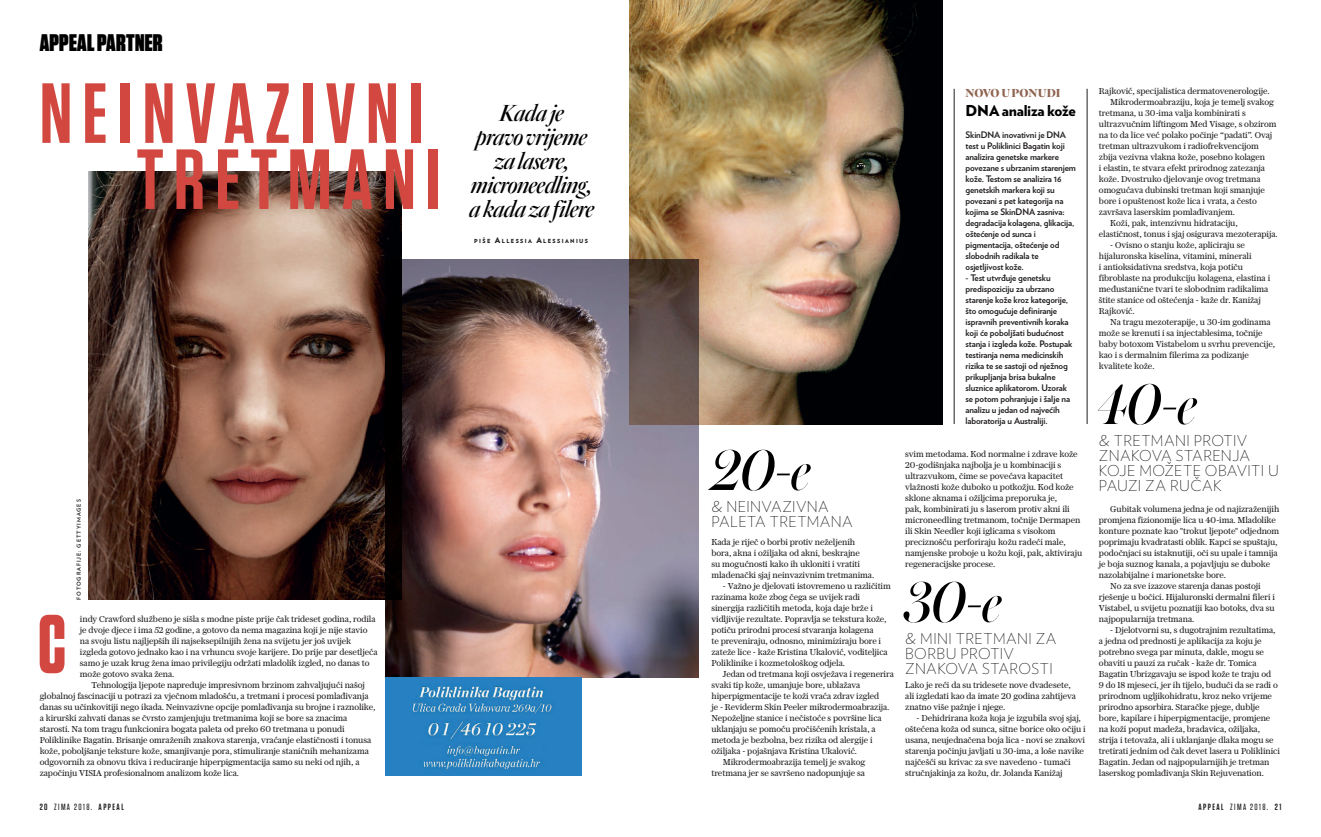
<style>
.page{position:relative;width:1321px;height:837px;background:#fff}
.page>*{position:absolute;margin:0;border:0;box-sizing:border-box;transform-origin:0 0}
.t1{font:600 85px/66px "Tungsten";letter-spacing:.12em;color:#d2473f;text-align:right}
.t2{font:700 82.1px "Tungsten";color:#d2473f;scale:.88 1}
.t3{font:italic 60px "Austin Hairline";color:#000001}
.t4{font:italic 500 24px/24px "Quarto";letter-spacing:-.03em;color:#000001;text-align:center}
.t5{font:900 24px "Tungsten";letter-spacing:.015em;color:#000001}
.t6{font:200 15px/15px "Verlag";letter-spacing:.025em;color:#000001}
.t7{font:900 15px "Verlag";letter-spacing:-.015em;color:#000001}
.t8{font:900 12px "Quarto";letter-spacing:-.015em;color:#8f6551}
.t9{font:700 9px/11px "Verlag";letter-spacing:-.015em;color:#231f20}
.t10{font:500 9px "Tungsten";letter-spacing:.16em;color:#231f20}
.t11{font:8.5px/11px "Austin News Text";letter-spacing:-.01em;color:#231f20}
.t12{font:900 5.6px "Verlag";letter-spacing:.24em;color:#231f20}
.t13{font:700 5.5px "Verlag";letter-spacing:.17em;color:#231f20}
.s1{font-size:8px}
.s2{font-weight:600}
</style>
<div class="page">
<img style="left:386px;top:259px;width:313px;height:417px">
<img style="left:629px;top:0;width:313px;height:424px">
<img style="left:88px;top:171px;width:313px;height:428px">
<hr style="left:954px;top:89px;width:1px;height:335px;background:#231f20">
<hr style="left:1087px;top:89px;width:1px;height:335px;background:#231f20">
<img style="left:386px;top:676px;width:196px;height:99px">
<h3 class="t5" style="left:40px;top:29px;width:124px">APPEAL PARTNER</h3>
<h1 class="t1" style="left:40px;top:82px;width:402px">NEINVAZIVNI<br>TRETMANI</h1>
<h3 class="t4" style="left:469px;top:101px;width:126px">Kada je<br>pravo vrijeme za lasere, microneedling, a kada za filere</h3>
<p class="t12" style="left:474px;top:236px;width:115px">PIŠE <span class="s1">A</span>LLESSIA <span class="s1">A</span>LESSIANIUS</p>
<p class="t13" style="left:74px;top:599px;width:102px;rotate:-90deg">FOTOGRAFIJE: GETTYIMAGES</p>
<h2 class="t2" style="left:38px;top:600px;width:33px">C</h2>
<p class="t11" style="left:80px;top:612px;width:299px">indy Crawford službeno je sišla s modne piste prije čak trideset godina, rodila je dvoje djece i ima 52 godine, a gotovo da nema magazina koji je nije stavio na svoju listu najljepših ili najseksepilnijih žena na svijetu jer još uvijek izgleda gotovo jednako kao i na vrhuncu svoje karijere. Do prije par desetljeća samo je uzak krug žena imao privilegiju održati mladolik izgled, no danas to može gotovo svaka žena.</p>
<p class="t11" style="left:40px;top:678px;width:337px;text-indent:52px">Tehnologija ljepote napreduje impresivnom brzinom zahvaljujući našoj globalnoj fascinaciji u potrazi za vječnom mladošću, a tretmani i procesi pomlađivanja danas su učinkovitiji nego ikada. Neinvazivne opcije pomlađivanja su brojne i raznolike, a kirurški zahvati danas se čvrsto zamjenjuju tretmanima koji se bore sa znacima starosti. Na tom tragu funkcionira bogata paleta od preko 60 tretmana u ponudi Poliklinike Bagatin. Brisanje omraženih znakova starenja, vraćanje elastičnosti i tonusa kože, poboljšanje teksture kože, smanjivanje pora, stimuliranje staničnih mehanizama odgovornih za obnovu tkiva i reduciranje hiperpigmentacija samo su neki od njih, a započinju VISIA profesionalnom analizom kože lica.</p>
<h3 class="t3" style="left:711px;top:429px;width:101px">20-e</h3>
<h3 class="t6" style="left:711px;top:498px;width:143px">&amp; NEINVAZIVNA<br>PALETA TRETMANA</h3>
<p class="t11" style="left:711px;top:536px;width:164px">Kada je riječ o borbi protiv neželjenih bora, akna i ožiljaka od akni, beskrajne<br>su mogućnosti kako ih ukloniti i vratiti mladenački sjaj neinvazivnim tretmanima.</p>
<p class="t11" style="left:711px;top:579px;width:181px;text-indent:11px">- Važno je djelovati istovremeno u različitim razinama kože zbog čega se uvijek radi sinergija različitih metoda, koja daje brže i vidljivije rezultate. Popravlja se tekstura kože, potiču prirodni procesi stvaranja kolagena<br>te preveniraju, odnosno, minimiziraju bore i zateže lice - kaže Kristina Ukalović, voditeljica Poliklinike i kozmetološkog odjela.</p>
<p class="t11" style="left:723px;top:667px;width:173px">Jedan od tretmana koji osvježava i regenerira</p>
<p class="t11" style="left:711px;top:678px;width:150px">svaki tip kože, umanjuje bore, ublažava</p>
<p class="t11" style="left:711px;top:689px;width:169px">hiperpigmentacije te koži vraća zdrav izgled</p>
<p class="t11" style="left:711px;top:700px;width:179px">je - Reviderm Skin Peeler mikrodermoabrazija.</p>
<p class="t11" style="left:711px;top:711px;width:172px">Nepoželjne stanice i nečistoće s površine lica</p>
<p class="t11" style="left:711px;top:722px;width:166px">uklanjaju se pomoću pročišćenih kristala, a</p>
<p class="t11" style="left:711px;top:733px;width:163px">metoda je bezbolna, bez rizika od alergije i</p>
<p class="t11" style="left:711px;top:744px;width:147px">ožiljaka - pojašnjava Kristina Ukalović.</p>
<p class="t11" style="left:723px;top:755px;width:144px">Mikrodermoabrazija temelj je svakog</p>
<p class="t11" style="left:711px;top:766px;width:155px">tretmana jer se savršeno nadopunjuje sa</p>
<h3 class="t8" style="left:965px;top:84px;width:97px">NOVO U PONUDI</h3>
<h3 class="t7" style="left:965px;top:98px;width:112px">DNA analiza kože</h3>
<p class="t9" style="left:965px;top:129px;width:112px">SkinDNA inovativni je DNA test u Poliklinici Bagatin koji analizira genetske markere povezane s ubrzanim starenjem kože. Testom se analizira 16 genetskih markera koji su povezani s pet kategorija na kojima se SkinDNA zasniva: degradacija kolagena, glikacija, oštećenje od sunca i pigmentacija, oštećenje od slobodnih radikala te osjetljivost kože.</p>
<p class="t9" style="left:965px;top:272px;width:108px">- Test utvrđuje genetsku predispoziciju za ubrzano starenje kože kroz kategorije, što omogućuje definiranje ispravnih preventivnih koraka koji će poboljšati budućnost stanja i izgleda kože. Postupak testiranja nema medicinskih rizika te se sastoji od nježnog prikupljanja brisa bukalne sluznice aplikatorom. Uzorak se potom pohranjuje i šalje na analizu u jedan od najvećih laboratorija u Australiji.</p>
<p class="t11" style="left:905px;top:448px;width:179px">svim metodama. Kod normalne i zdrave kože 20-godišnjaka najbolja je u kombinaciji s ultrazvukom, čime se povećava kapacitet vlažnosti kože duboko u potkožju. Kod kože sklone aknama i ožiljcima preporuka je,<br>pak, kombinirati ju s laserom protiv akni ili microneedling tretmanom, točnije Dermapen ili Skin Needler koji iglicama s visokom preciznošću perforiraju kožu radeći male, namjenske proboje u kožu koji, pak, aktiviraju regeneracijske procese.</p>
<h3 class="t3" style="left:905px;top:561px;width:98px">30-e</h3>
<h3 class="t6" style="left:905px;top:629px;width:153px">&amp; MINI TRETMANI ZA<br>BORBU PROTIV<br>ZNAKOVA STAROSTI</h3>
<p class="t11" style="left:905px;top:678px;width:172px">Lako je reći da su tridesete nove dvadesete, ali izgledati kao da imate 20 godina zahtijeva znatno više pažnje i njege.</p>
<p class="t11" style="left:905px;top:711px;width:182px;text-indent:11px">- Dehidrirana koža koja je izgubila svoj sjaj, oštećena koža od sunca, sitne borice oko očiju i usana, neujednačena boja lica - novi se znakovi starenja počinju javljati u 30-ima, a loše navike najčešći su krivac za sve navedeno - tumači stručnjakinja za kožu, dr. Jolanda Kanižaj</p>
<p class="t11" style="left:1099px;top:85px;width:172px">Rajković, specijalistica dermatovenerologije.</p>
<p class="t11" style="left:1110px;top:96px;width:165px">Mikrodermoabraziju, koja je temelj svakog</p>
<p class="t11" style="left:1099px;top:107px;width:148px">tretmana, u 30-ima valja kombinirati s</p>
<p class="t11" style="left:1099px;top:118px;width:179px">ultrazvučnim liftingom Med Visage, s obzirom</p>
<p class="t11" style="left:1099px;top:129px;width:175px">na to da lice već polako počinje “padati”. Ovaj</p>
<p class="t11" style="left:1099px;top:140px;width:162px">tretman ultrazvukom i radiofrekvencijom</p>
<p class="t11" style="left:1099px;top:151px;width:168px">zbija vezivna vlakna kože, posebno kolagen</p>
<p class="t11" style="left:1099px;top:162px;width:168px">i elastin, te stvara efekt prirodnog zatezanja</p>
<p class="t11" style="left:1099px;top:173px;width:163px">kože. Dvostruko djelovanje ovog tretmana</p>
<p class="t11" style="left:1099px;top:184px;width:168px">omogućava dubinski tretman koji smanjuje</p>
<p class="t11" style="left:1099px;top:195px;width:160px">bore i opuštenost kože lica i vrata, a često</p>
<p class="t11" style="left:1099px;top:206px;width:137px">završava laserskim pomlađivanjem.</p>
<p class="t11" style="left:1110px;top:217px;width:129px">Koži, pak, intenzivnu hidrataciju,</p>
<p class="t11" style="left:1099px;top:228px;width:180px">elastičnost, tonus i sjaj osigurava mezoterapija.</p>
<p class="t11" style="left:1099px;top:239px;width:173px;text-indent:11px">- Ovisno o stanju kože, apliciraju se hijaluronska kiselina, vitamini, minerali<br>i antioksidativna sredstva, koja potiču fibroblaste na produkciju kolagena, elastina i međustanične tvari te slobodnim radikalima štite stanice od oštećenja - kaže dr. Kanižaj Rajković.</p>
<p class="t11" style="left:1099px;top:316px;width:178px;text-indent:11px">Na tragu mezoterapije, u 30-im godinama može se krenuti i sa injectablesima, točnije baby botoxom Vistabelom u svrhu prevencije, kao i s dermalnim filerima za podizanje kvalitete kože.</p>
<h3 class="t3" style="left:1099px;top:364px;width:100px">40-e</h3>
<h3 class="t6" style="left:1099px;top:432px;width:181px">&amp; TRETMANI PROTIV<br>ZNAKOVA STARENJA<br>KOJE MOŽETE OBAVITI U<br>PAUZI ZA RUČAK</h3>
<p class="t11" style="left:1110px;top:503px;width:171px">Gubitak volumena jedna je od najizraženijih</p>
<p class="t11" style="left:1099px;top:514px;width:178px">promjena fizionomije lica u 40-ima. Mladolike</p>
<p class="t11" style="left:1099px;top:525px;width:182px">konture poznate kao "trokut ljepote" odjednom</p>
<p class="t11" style="left:1099px;top:536px;width:180px">poprimaju kvadratasti oblik. Kapci se spuštaju,</p>
<p class="t11" style="left:1099px;top:547px;width:180px">podočnjaci su istaknutiji, oči su upale i tamnija</p>
<p class="t11" style="left:1099px;top:558px;width:173px">je boja suznog kanala, a pojavljuju se duboke</p>
<p class="t11" style="left:1099px;top:568px;width:128px">nazolabijalne i marionetske bore.</p>
<p class="t11" style="left:1110px;top:579px;width:152px">No za sve izazove starenja danas postoji</p>
<p class="t11" style="left:1099px;top:590px;width:178px">rješenje u bočici. Hijaluronski dermalni fileri i</p>
<p class="t11" style="left:1099px;top:601px;width:177px">Vistabel, u svijetu poznatiji kao botoks, dva su</p>
<p class="t11" style="left:1099px;top:612px;width:97px">najpopularnija tretmana.</p>
<p class="t11" style="left:1099px;top:623px;width:183px;text-indent:11px">- Djelotvorni su, s dugotrajnim rezultatima, a jedna od prednosti je aplikacija za koju je potrebno svega par minuta, dakle, mogu se obaviti u pauzi za ručak - kaže dr. Tomica Bagatin Ubrizgavaju se ispod kože te traju od<br>9 do 18 mjeseci, jer ih tijelo, budući da se radi o prirodnom ugljikohidratu, kroz neko vrijeme prirodno apsorbira. Staračke pjege, dublje bore, kapilare i hiperpigmentacije, promjene na koži poput madeža, bradavica, ožiljaka, strija i tetovaža, ali i uklanjanje dlaka mogu se tretirati jednim od čak devet lasera u Poliklinici Bagatin. Jedan od najpopularnijih je tretman laserskog pomlađivanja Skin Rejuvenation.</p>
<p class="t10" style="left:40px;top:801px;width:86px"><span class="s2">20</span> ZIMA 2018. <span class="s2">APPEAL</span></p>
<p class="t10" style="left:1198px;top:801px;width:84px"><span class="s2">APPEAL</span> ZIMA 2018. <span class="s2">21</span></p>
</div>
